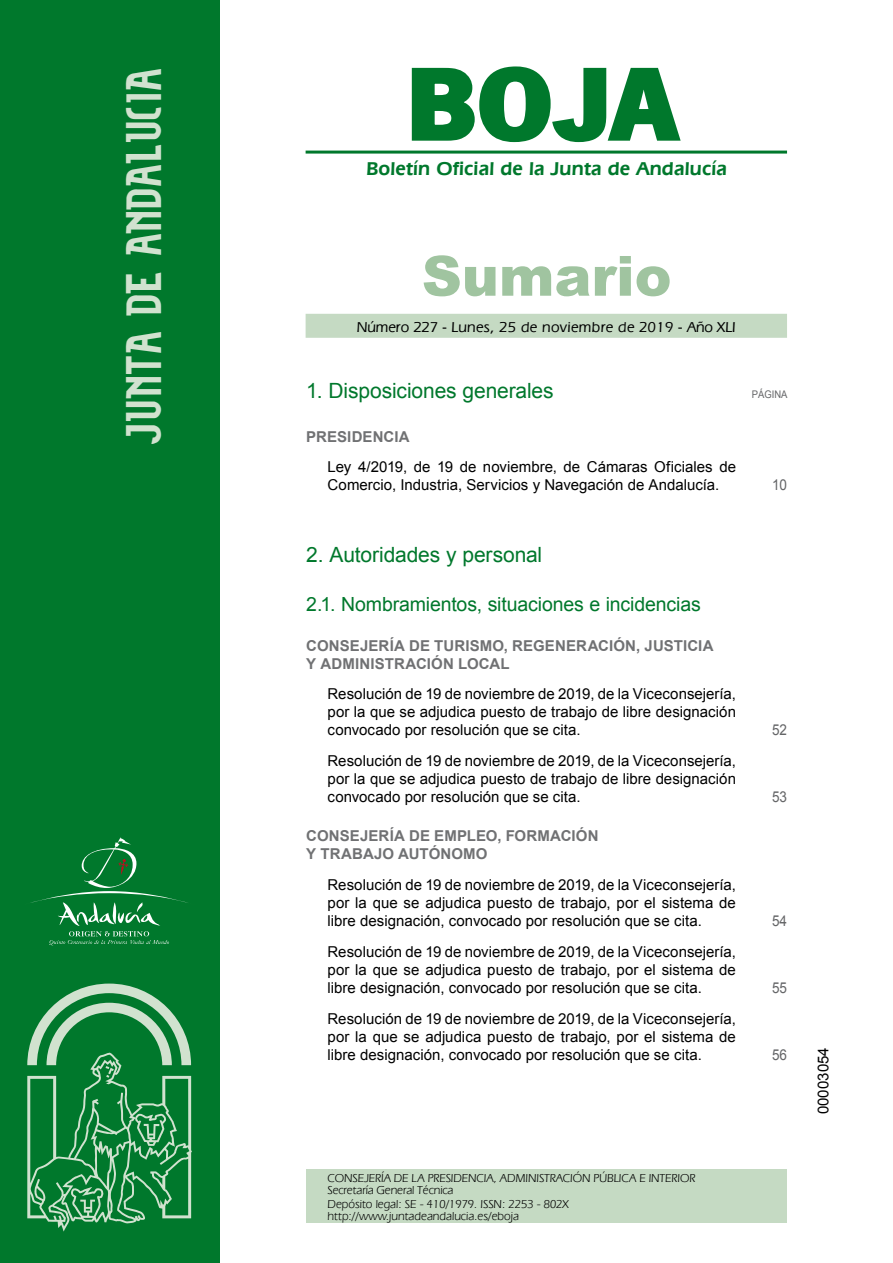
<style>
.page{position:relative;width:893px;height:1263px;background:#fff}
.page>*{position:absolute;margin:0;border:0;box-sizing:border-box;transform-origin:0 0}
.t1{font:700 105px "News Got T";color:#00782c;scale:1.14 1}
.t2{font:900 55.5px "Arial";color:#a0c4a0}
.t3{font:27px "Alfabeto Andaluz Nuevo";color:#d1e2cf}
.t4{font:21px "Arial";letter-spacing:-.005em;color:#00782c}
.t5{font:19.5px "Arial";letter-spacing:-.01em;color:#00782c}
.t6{font:600 19.5px "Eras IT Cby BT";letter-spacing:.01em;color:#00782c}
.t7{font:15px/18px "Arial";color:#000;text-align:justify}
.t8{font:700 15px/18px "Arial";letter-spacing:.01em;color:#707173}
.t9{font:500 15px "Eras IT Cby BT";letter-spacing:.025em;color:#000}
.t10{font:15px "Arial";color:#646567;scale:.9 1}
.t11{font:12px/12px "Eras IT Cby BT";letter-spacing:-.01em;color:#000}
.t12{font:10.5px "Arial";color:#646567;scale:.9 1}
</style>
<div class="page">
<hr style="left:305px;top:151px;width:482px;height:3px;background:#00782c">
<div style="left:305px;top:314px;width:482px;height:24px;background:#c5dac3"></div>
<div style="left:0;top:0;width:219px;height:1263px;background:#00782c"></div>
<svg style="left:27px;top:984px;width:165px;height:248px"></svg>
<svg style="left:411px;top:66px;width:270px;height:77px"></svg>
<div style="left:306px;top:1169px;width:481px;height:54px;background:#c5dac3"></div>
<svg style="left:30px;top:837px;width:158px;height:108px"></svg>
<h3 class="t3" style="left:136px;top:446px;width:379px;rotate:-90deg">JUNTA DE ANDALUCIA</h3>
<h1 class="t1" style="left:405px;top:42px;width:240px">BOJA</h1>
<h3 class="t6" style="left:366px;top:157px;width:362px">Boletín Oficial de la Junta de Andalucía</h3>
<h2 class="t2" style="left:422px;top:236px;width:251px">Sumario</h2>
<p class="t9" style="left:357px;top:317px;width:380px">Número 227 - Lunes, 25 de noviembre de 2019 - Año XLI</p>
<h3 class="t4" style="left:306px;top:377px;width:249px">1. Disposiciones generales</h3>
<p class="t12" style="left:751px;top:388px;width:41px">PÁGINA</p>
<p class="t8" style="left:306px;top:428px;width:105px">PRESIDENCIA</p>
<p class="t7" style="left:327px;top:458px;width:410px">Ley 4/2019, de 19 de noviembre, de Cámaras Oficiales de<br>Comercio, Industria, Servicios y Navegación de Andalucía.</p>
<p class="t10" style="left:772px;top:475px;width:18px">10</p>
<h3 class="t4" style="left:306px;top:541px;width:237px">2. Autoridades y personal</h3>
<h3 class="t5" style="left:306px;top:592px;width:396px">2.1. Nombramientos, situaciones e incidencias</h3>
<p class="t8" style="left:306px;top:637px;width:409px">CONSEJERÍA DE TURISMO, REGENERACIÓN, JUSTICIA<br>Y ADMINISTRACIÓN LOCAL</p>
<p class="t7" style="left:327px;top:685px;width:410px">Resolución de 19 de noviembre de 2019, de la Viceconsejería, por la que se adjudica puesto de trabajo de libre designación convocado por resolución que se cita.</p>
<p class="t7" style="left:327px;top:752px;width:410px">Resolución de 19 de noviembre de 2019, de la Viceconsejería, por la que se adjudica puesto de trabajo de libre designación convocado por resolución que se cita.</p>
<p class="t8" style="left:306px;top:828px;width:294px">CONSEJERÍA DE EMPLEO, FORMACIÓN<br>Y TRABAJO AUTÓNOMO</p>
<p class="t7" style="left:327px;top:876px;width:410px">Resolución de 19 de noviembre de 2019, de la Viceconsejería, por la que se adjudica puesto de trabajo, por el sistema de libre designación, convocado por resolución que se cita.</p>
<p class="t7" style="left:327px;top:943px;width:410px">Resolución de 19 de noviembre de 2019, de la Viceconsejería, por la que se adjudica puesto de trabajo, por el sistema de libre designación, convocado por resolución que se cita.</p>
<p class="t7" style="left:327px;top:1010px;width:410px">Resolución de 19 de noviembre de 2019, de la Viceconsejería, por la que se adjudica puesto de trabajo, por el sistema de libre designación, convocado por resolución que se cita.</p>
<p class="t11" style="left:327px;top:1171px;width:369px">CONSEJERÍA DE LA PRESIDENCIA, ADMINISTRACIÓN PÚBLICA E INTERIOR<br>Secretaría General Técnica</p>
<p class="t11" style="left:327px;top:1198px;width:243px">Depósito legal: SE - 410/1979. ISSN: 2253 - 802X http://www.juntadeandalucia.es/eboja</p>
<p class="t10" style="left:772px;top:720px;width:18px">52</p>
<p class="t10" style="left:772px;top:787px;width:18px">53</p>
<p class="t10" style="left:772px;top:911px;width:18px">54</p>
<p class="t10" style="left:772px;top:978px;width:18px">55</p>
<p class="t10" style="left:772px;top:1045px;width:18px">56</p>
<p class="t7" style="left:814px;top:1114px;width:68px;rotate:-90deg">00003054</p>
</div>
